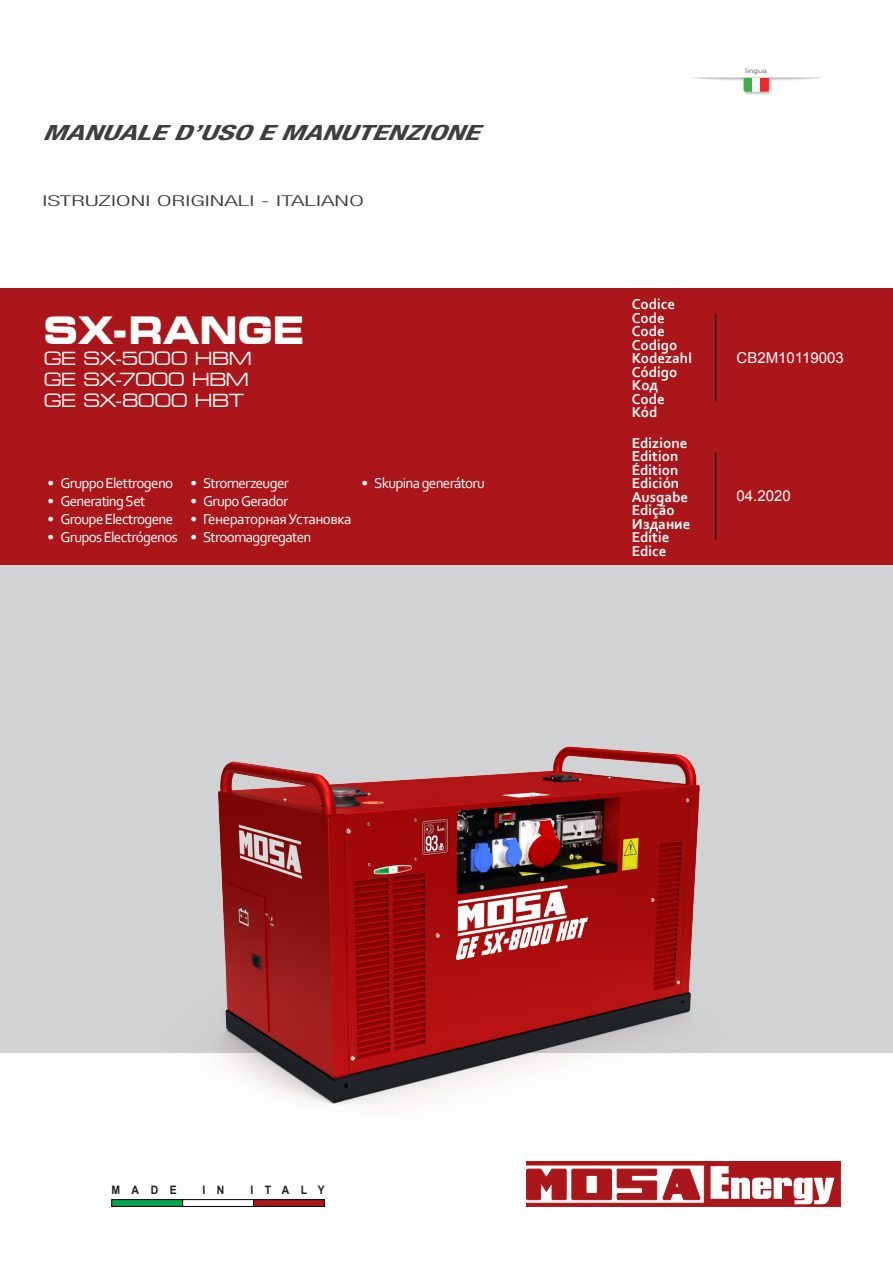
<style>
.page{position:relative;width:893px;height:1263px;background:#fff}
.page>*{position:absolute;margin:0;border:0;box-sizing:border-box;transform-origin:0 0}
.t1{font:700 expanded 37.5px "Square 721 BT";color:#fff;scale:.9 1}
.Stile_Manuale_Uso_e{font:italic 700 condensed 21px "Helvetica Neue LTW1 G";color:#3e3e3f;scale:1.5 1}
.t2{font:expanded 18px/21px "Square 721 BT";letter-spacing:-.045em;color:#fff}
.t3{font:15px "Corbel";letter-spacing:-.045em;color:#fff}
.t4{font:700 15px/13.5px "Corbel";color:#fff}
.Stile_Lingua{font:300 condensed 15px "Helvetica Neue LTW1 G";color:#3e3e3f;scale:1.8 1}
.t5{font:15px "Arial";color:#fff}
.t6{font:700 11.55px "Arial";letter-spacing:1.1em;color:#231f20;scale:.9 1}
.t7{font:expanded 6.3px "Helvetica Neue LT Std";letter-spacing:.06em;color:#6c6d70}
</style>
<div class="page">
<div style="left:0;top:288px;width:893px;height:278px;background:#ab161a"></div>
<div style="left:0;top:565px;width:893px;height:487px;background:#d1d2d4"></div>
<div style="left:253px;top:1199px;width:72px;height:8px;background:#ab161a;border:1px solid #000"></div>
<div style="left:182px;top:1199px;width:72px;height:8px;background:#fff;border:1px solid #000"></div>
<div style="left:111px;top:1199px;width:72px;height:8px;background:#00a54f;border:1px solid #000"></div>
<svg style="left:526px;top:1161px;width:315px;height:46px"></svg>
<hr style="left:715px;top:314px;width:1px;height:88px;background:#231f20">
<hr style="left:715px;top:452px;width:1px;height:88px;background:#231f20">
<img style="left:159px;top:746px;width:594px;height:360px">
<div style="left:743px;top:77px;width:29px;height:18px;background:#231f20;opacity:.27"></div>
<svg style="left:752px;top:78px;width:9px;height:14px"></svg>
<div style="left:744px;top:78px;width:8px;height:14px;background:#40ae49"></div>
<div style="left:761px;top:78px;width:8px;height:14px;background:#ee2926"></div>
<p class="Stile_Manuale_Uso_e" style="left:43px;top:120px;width:300px">MANUALED’USOEMANUTENZIONE</p>
<p class="Stile_Lingua" style="left:43px;top:192px;width:180px">ISTRUZIONI ORIGINALI - ITALIANO</p>
<h1 class="t1" style="left:43px;top:308px;width:291px">SX-RANGE</h1>
<p class="t2" style="left:43px;top:348px;width:210px">GE SX-5000 HBM<br>GE SX-7000 HBM<br>GE SX-8000 HBT</p>
<p class="t3" style="left:48px;top:474px;width:127px">• Gruppo Elettrogeno</p>
<p class="t3" style="left:48px;top:492px;width:99px">• Generating Set</p>
<p class="t3" style="left:48px;top:510px;width:127px">• Groupe Electrogene</p>
<p class="t3" style="left:48px;top:528px;width:132px">• Grupos Electrógenos</p>
<p class="t3" style="left:190px;top:474px;width:100px">• Stromerzeuger</p>
<p class="t3" style="left:190px;top:492px;width:99px">• Grupo Gerador</p>
<p class="t3" style="left:190px;top:510px;width:162px">• Генераторная Установка</p>
<p class="t3" style="left:190px;top:528px;width:122px">• Stroomaggregaten</p>
<p class="t3" style="left:361px;top:474px;width:125px">• Skupina generátoru</p>
<p class="t7" style="left:745px;top:67px;width:23px">lingua</p>
<p class="t4" style="left:632px;top:297px;width:62px">Codice<br>Code<br>Code<br>Codigo<br>Kodezahl<br>Código<br>Код<br>Code<br>Kód</p>
<p class="t4" style="left:632px;top:436px;width:60px">Edizione<br>Edition<br>Édition<br>Edición<br>Ausgabe<br>Edição<br>Издание<br>Editie<br>Edice</p>
<p class="t5" style="left:736px;top:348px;width:109px">CB2M10119003</p>
<p class="t5" style="left:736px;top:486px;width:56px">04.2020</p>
<p class="t6" style="left:111px;top:1182px;width:74px">MADE</p>
<p class="t6" style="left:203px;top:1182px;width:26px">I N</p>
<p class="t6" style="left:250px;top:1182px;width:84px">ITALY</p>
</div>
